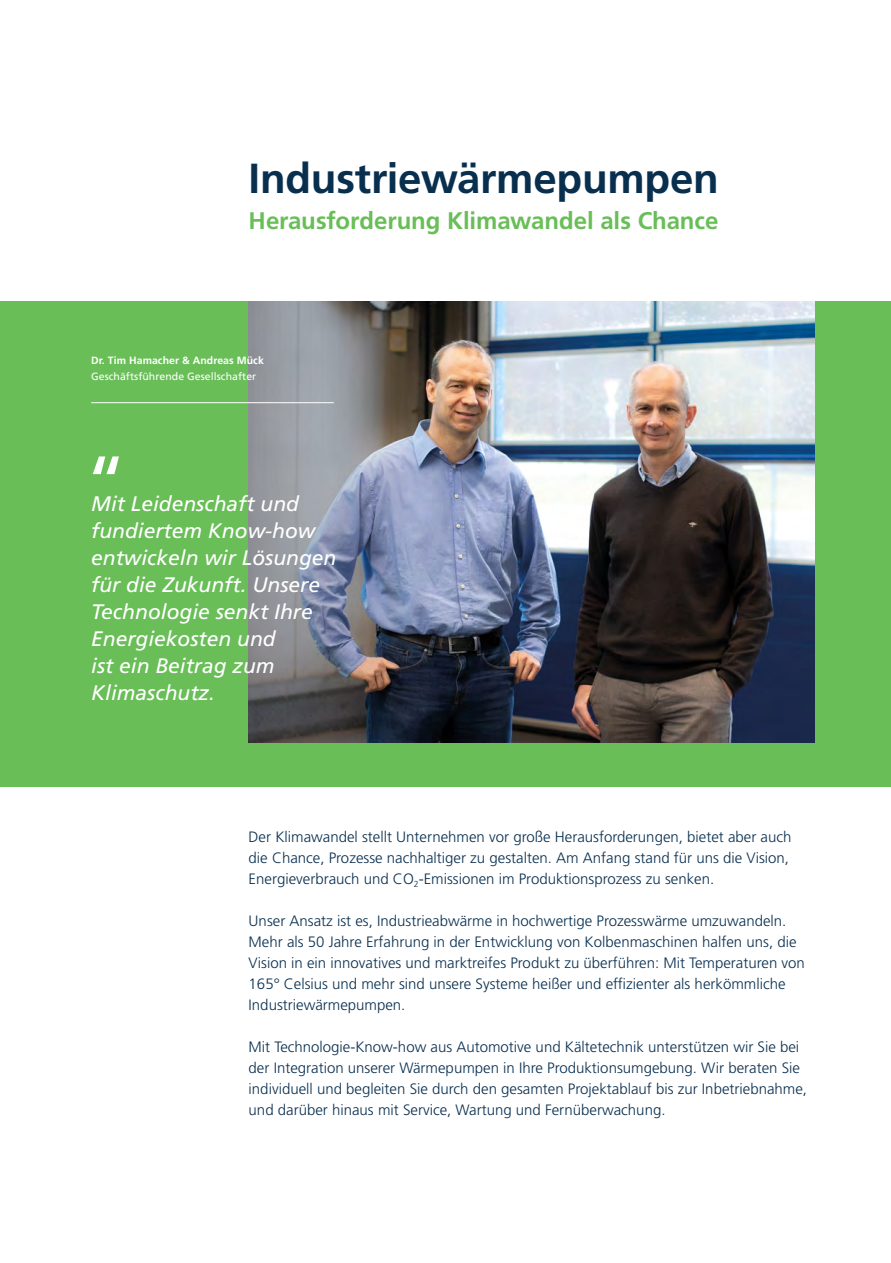
<style>
.page{position:relative;width:891px;height:1263px;background:#fff}
.page>*{position:absolute;margin:0;border:0;box-sizing:border-box;transform-origin:0 0}
.t1{font:72px "Frutiger LT Std";color:#fff}
.t2{font:700 42px "Frutiger LT Std";letter-spacing:-.005em;color:#092f4f}
.t3{font:700 24px "Frutiger LT Std";letter-spacing:-.005em;color:#69be58}
.t4{font:italic 21px/27px "Frutiger LT Std";color:#fff}
.t5{font:300 15px/21px "Frutiger LT Std";color:#092f4f}
.t6{font:10.5px "Frutiger LT Std";letter-spacing:.005em;color:#fff}
.t7{font:700 10.5px "Frutiger LT Std";letter-spacing:.005em;color:#fff}
</style>
<div class="page">
<div style="left:0;top:301px;width:890px;height:486px;background:#69be58"></div>
<img style="left:248px;top:301px;width:566px;height:441px">
<hr style="left:91px;top:402px;width:242px;height:1px;background:#fff">
<h2 class="t2" style="left:248px;top:154px;width:471px">Industriewärmepumpen</h2>
<h3 class="t3" style="left:248px;top:207px;width:471px">Herausforderung Klimawandel als Chance</h3>
<p class="t7" style="left:91px;top:354px;width:174px">Dr. Tim Hamacher &amp; Andreas Mück</p>
<p class="t6" style="left:91px;top:370px;width:166px">Geschäftsführende Gesellschafter</p>
<h1 class="t1" style="left:86px;top:439px;width:42px">“</h1>
<h3 class="t4" style="left:91px;top:490px;width:247px">Mit Leidenschaft und fundiertem Know-how entwickeln wir Lösungen für die Zukunft. Unsere<br>Technologie senkt Ihre<br>Energiekosten und<br>ist ein Beitrag zum<br>Klimaschutz.</h3>
<p class="t5" style="left:248px;top:826px;width:544px">Der Klimawandel stellt Unternehmen vor große Herausforderungen, bietet aber auch die Chance, Prozesse nachhaltiger zu gestalten. Am Anfang stand für uns die Vision,<br>Energieverbrauch und CO<sub>2</sub>-Emissionen im Produktionsprozess zu senken.</p>
<p class="t5" style="left:248px;top:910px;width:557px">Unser Ansatz ist es, Industrieabwärme in hochwertige Prozesswärme umzuwandeln.<br>Mehr als 50 Jahre Erfahrung in der Entwicklung von Kolbenmaschinen halfen uns, die Vision in ein innovatives und marktreifes Produkt zu überführen: Mit Temperaturen von 165° Celsius und mehr sind unsere Systeme heißer und effizienter als herkömmliche Industriewärmepumpen.</p>
<p class="t5" style="left:248px;top:1037px;width:559px">Mit Technologie-Know-how aus Automotive und Kältetechnik unterstützen wir Sie bei der Integration unserer Wärmepumpen in Ihre Produktionsumgebung. Wir beraten Sie individuell und begleiten Sie durch den gesamten Projektablauf bis zur Inbetriebnahme, und darüber hinaus mit Service, Wartung und Fernüberwachung.</p>
</div>
